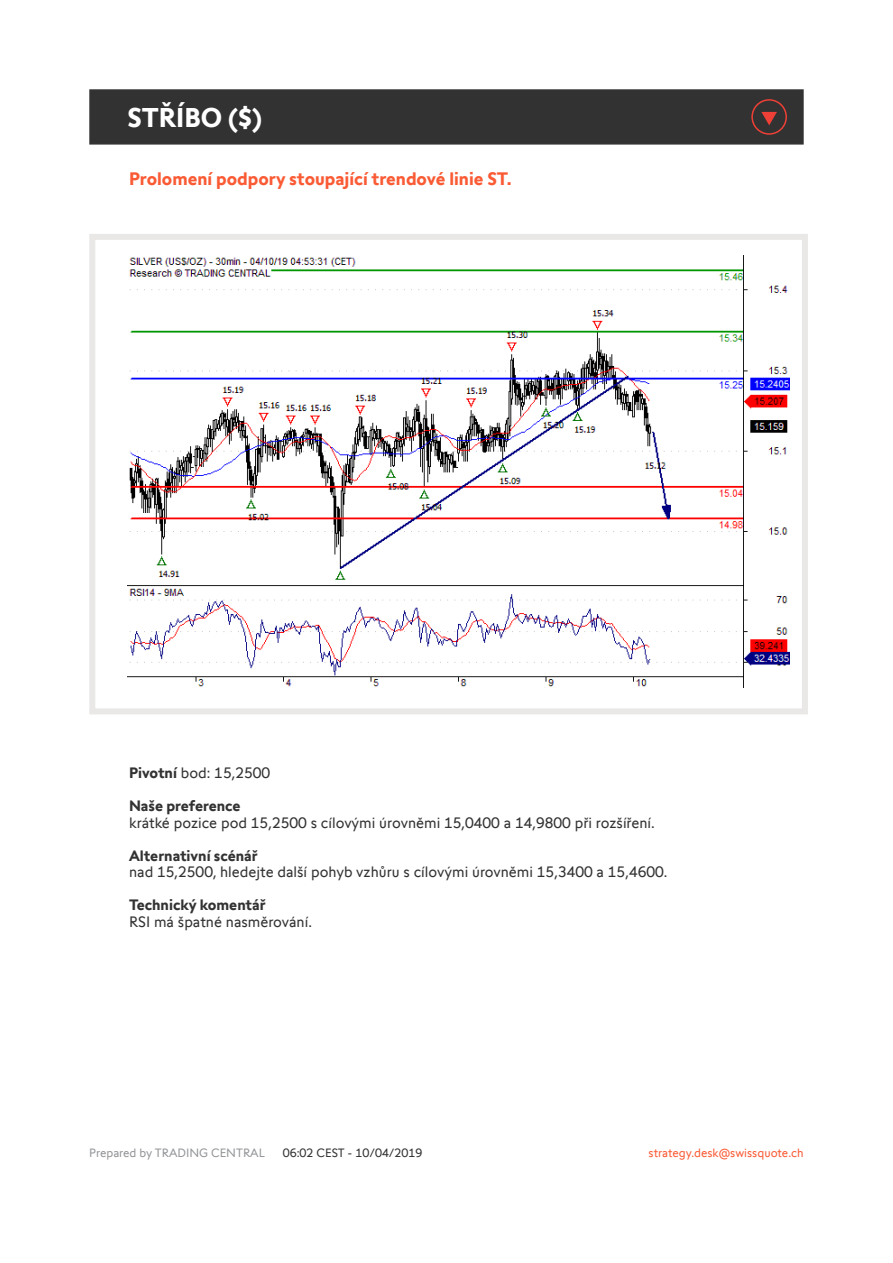
<style>
.page{position:relative;width:893px;height:1263px;background:#fff}
.page>*{position:absolute;margin:0;border:0;box-sizing:border-box;transform-origin:0 0}
.t1{font:700 27px "Swissquote CT";color:#fff}
.t2{font:700 18px "Swissquote CT";color:#fa5b35}
.t3{font:15px "Swissquote CT";color:#323232}
.t4{font:700 15px "Swissquote CT";color:#323232}
.t5{font:12px "Swissquote CT";color:#fa5b35}
.t6{font:12px "Swissquote CT";color:#939598}
.t7{font:12px "Swissquote CT";color:#323232}
.s1{font-weight:700}
</style>
<div class="page">
<div style="left:89px;top:234px;width:719px;height:480px;border:6px solid #e9e8e7"></div>
<div style="left:89px;top:89px;width:715px;height:56px;background:#323232;border:2px solid #323232"></div>
<img style="left:128px;top:255px;width:661px;height:432px">
<svg style="left:751px;top:99px;width:36px;height:36px"></svg>
<h1 class="t1" style="left:128px;top:101px;width:136px">STŘÍBO ($)</h1>
<p class="t2" style="left:129px;top:168px;width:384px">Prolomení podpory stoupající trendové linie ST.</p>
<p class="t3" style="left:129px;top:764px;width:143px"><span class="s1">Pivotní</span> bod: 15,2500</p>
<p class="t4" style="left:129px;top:797px;width:113px">Naše preference</p>
<p class="t3" style="left:129px;top:814px;width:527px">krátké pozice pod 15,2500 s cílovými úrovněmi 15,0400 a 14,9800 při rozšíření.</p>
<p class="t4" style="left:129px;top:846px;width:130px">Alternativní scénář</p>
<p class="t3" style="left:129px;top:863px;width:540px">nad 15,2500, hledejte další pohyb vzhůru s cílovými úrovněmi 15,3400 a 15,4600.</p>
<p class="t4" style="left:129px;top:896px;width:138px">Technický komentář</p>
<p class="t3" style="left:129px;top:913px;width:184px">RSI má špatné nasměrování.</p>
<p class="t6" style="left:89px;top:1145px;width:177px">Prepared by TRADING CENTRAL</p>
<p class="t7" style="left:283px;top:1145px;width:141px">06:02 CEST - 10/04/2019</p>
<p class="t5" style="left:649px;top:1145px;width:157px">strategy.desk@swissquote.ch</p>
</div>
